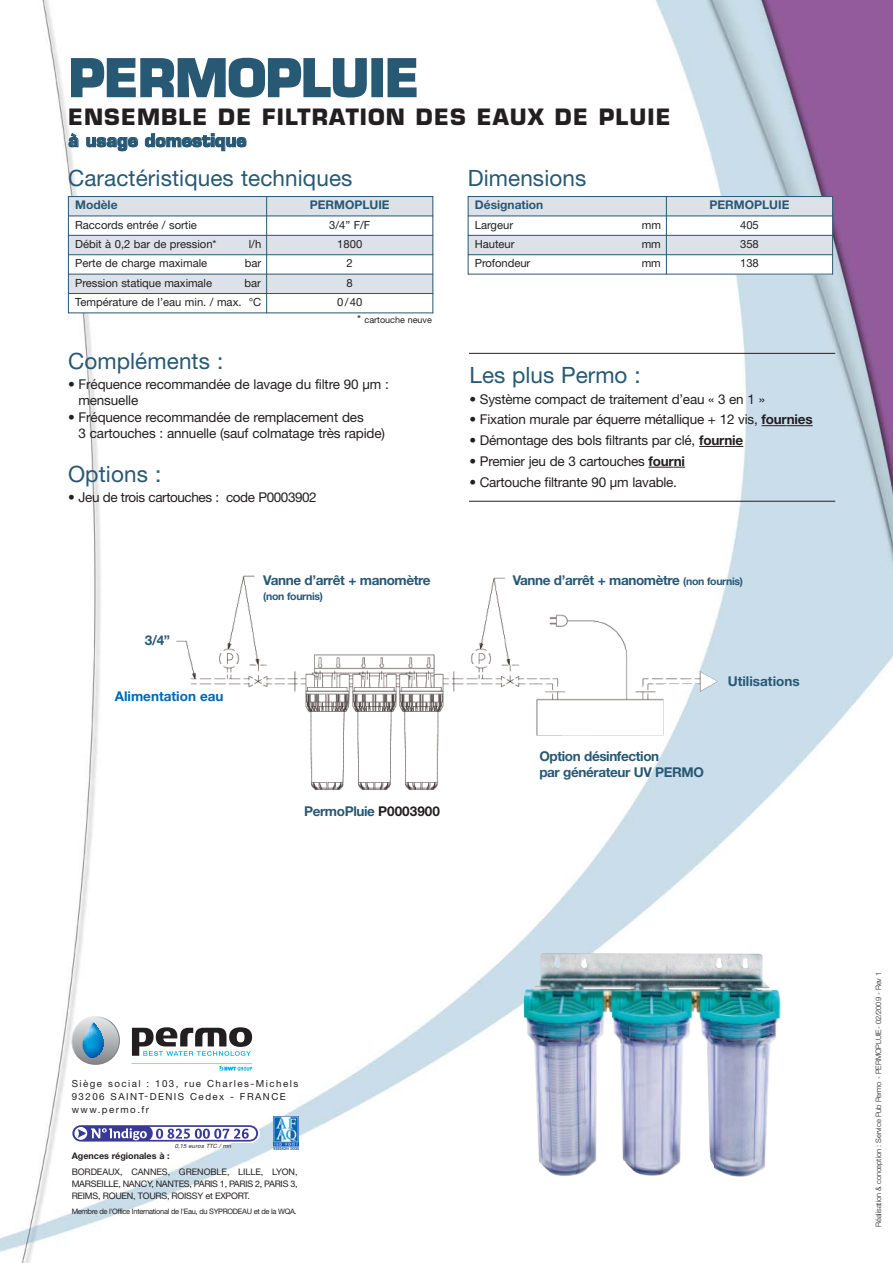
<style>
.page{position:relative;width:893px;height:1263px;background:#fff}
.page>*{position:absolute;margin:0;border:0;box-sizing:border-box;transform-origin:0 0}
.t1{font:700 50.1px "Eurostile";letter-spacing:-.005em;color:#275874}
.t2{font:22.5px "Helvetica Neue";letter-spacing:.005em;color:#275874}
.t3{font:700 21.9px "Eurostile";letter-spacing:.05em;color:#231f20}
.t4{font:700 17.4px "Eurostile";color:#275874}
.t5{font:13.5px/16.5px "Helvetica Neue";letter-spacing:-.015em;color:#231f20}
.t6{font:700 13.5px/16.5px "Helvetica Neue";letter-spacing:-.03em;color:#275874}
.t7{font:700 13.5px "Helvetica Neue";color:#0068b3}
.t8{font:700 13.5px "Helvetica Neue";color:#275874}
.t9{font:700 12px "Helvetica Neue";color:#275874}
.t10{font:11.25px "Helvetica Neue";color:#231f20}
.t11{font:700 10.5px "Helvetica Neue";letter-spacing:-.03em;color:#275874}
.t12{font:9.75px/12.8px "Helvetica Neue";letter-spacing:.15em;color:#231f20}
.t13{font:9px/12px "Helvetica Neue";letter-spacing:-.03em;color:#231f20;text-align:justify}
.t14{font:700 9px "Helvetica Neue";color:#231f20}
.t15{font:9px "Helvetica Neue";color:#231f20}
.t16{font:300 7.5px "Helvetica Neue";letter-spacing:-.01em;color:#231f20}
.t17{font:7.5px "Helvetica Neue";letter-spacing:-.045em;color:#231f20}
.t18{font:italic 5.7px "Helvetica Neue";color:#231f20}
.s1{font-size:11.25px}
.s2{font-weight:700}
.s3{font-size:10.5px}
.s4{color:#231f20}
</style>
<div class="page">
<img style="left:0;top:0;width:892px;height:1263px">
<div style="left:68px;top:196px;width:199px;height:20px;background:#dde2e8"></div>
<div style="left:267px;top:196px;width:166px;height:20px;background:#dde2e8"></div>
<div style="left:68px;top:216px;width:199px;height:19px;background:#fff"></div>
<div style="left:267px;top:216px;width:166px;height:19px;background:#fff"></div>
<div style="left:68px;top:235px;width:199px;height:20px;background:#dde2e8"></div>
<div style="left:267px;top:235px;width:166px;height:20px;background:#dde2e8"></div>
<div style="left:68px;top:255px;width:199px;height:19px;background:#fff"></div>
<div style="left:267px;top:255px;width:166px;height:19px;background:#fff"></div>
<div style="left:68px;top:274px;width:199px;height:20px;background:#dde2e8"></div>
<div style="left:267px;top:274px;width:166px;height:20px;background:#dde2e8"></div>
<div style="left:68px;top:294px;width:199px;height:19px;background:#fff"></div>
<div style="left:267px;top:294px;width:166px;height:19px;background:#fff"></div>
<hr style="left:68px;top:196px;width:1px;height:117px;background:#275874">
<hr style="left:266px;top:196px;width:1px;height:117px;background:#275874">
<hr style="left:432px;top:196px;width:1px;height:117px;background:#275874">
<hr style="left:68px;top:196px;width:365px;height:1px;background:#275874">
<hr style="left:68px;top:216px;width:365px;height:1px;background:#275874">
<hr style="left:68px;top:235px;width:365px;height:1px;background:#275874">
<hr style="left:68px;top:254px;width:365px;height:1px;background:#275874">
<hr style="left:68px;top:274px;width:365px;height:1px;background:#275874">
<hr style="left:68px;top:293px;width:365px;height:1px;background:#275874">
<hr style="left:68px;top:313px;width:365px;height:1px;background:#275874">
<svg style="left:761px;top:425px;width:51px;height:1px"></svg>
<svg style="left:699px;top:446px;width:44px;height:1px"></svg>
<svg style="left:648px;top:467px;width:37px;height:1px"></svg>
<div style="left:468px;top:196px;width:198px;height:20px;background:#dde2e8"></div>
<div style="left:666px;top:196px;width:167px;height:20px;background:#dde2e8"></div>
<div style="left:468px;top:216px;width:198px;height:19px;background:#fff"></div>
<div style="left:666px;top:216px;width:167px;height:19px;background:#fff"></div>
<div style="left:468px;top:235px;width:198px;height:20px;background:#dde2e8"></div>
<div style="left:666px;top:235px;width:167px;height:20px;background:#dde2e8"></div>
<div style="left:468px;top:255px;width:198px;height:19px;background:#fff"></div>
<div style="left:666px;top:255px;width:167px;height:19px;background:#fff"></div>
<hr style="left:468px;top:196px;width:1px;height:78px;background:#275874">
<hr style="left:666px;top:196px;width:1px;height:78px;background:#275874">
<hr style="left:832px;top:196px;width:1px;height:78px;background:#275874">
<hr style="left:468px;top:196px;width:365px;height:1px;background:#275874">
<hr style="left:468px;top:216px;width:365px;height:1px;background:#275874">
<hr style="left:468px;top:235px;width:365px;height:1px;background:#275874">
<hr style="left:468px;top:254px;width:365px;height:1px;background:#275874">
<hr style="left:468px;top:274px;width:365px;height:1px;background:#275874">
<hr style="left:469px;top:501px;width:366px;height:1px;background:#231f20">
<hr style="left:469px;top:353px;width:366px;height:1px;background:#231f20">
<img style="left:522px;top:953px;width:258px;height:226px">
<img style="left:176px;top:573px;width:541px;height:223px">
<svg style="left:71px;top:1124px;width:189px;height:19px"></svg>
<svg style="left:72px;top:1125px;width:186px;height:17px"></svg>
<img style="left:273px;top:1116px;width:25px;height:34px">
<svg style="left:132px;top:1027px;width:120px;height:29px"></svg>
<svg style="left:71px;top:1016px;width:49px;height:49px"></svg>
<div style="left:72px;top:1017px;width:47px;height:47px;background:linear-gradient(to bottom,#e6e8e9,#808387);border-radius:50%"></div>
<svg style="left:83px;top:1021px;width:20px;height:37px"></svg>
<svg style="left:219px;top:1066px;width:33px;height:5px"></svg>
<hr style="left:131px;top:1064px;width:121px;height:1px;background:#00aeef">
<h1 class="t1" style="left:69px;top:59px;width:352px">PERMOPLUIE</h1>
<h3 class="t3" style="left:68px;top:108px;width:604px">ENSEMBLE DE FILTRATION DES EAUX DE PLUIE</h3>
<p class="t4" style="left:68px;top:134px;width:180px">à usage domestique</p>
<h2 class="t2" style="left:68px;top:170px;width:286px">Caractéristiques techniques</h2>
<p class="t9" style="left:75px;top:201px;width:44px">Modèle</p>
<p class="t9" style="left:310px;top:201px;width:81px">PERMOPLUIE</p>
<p class="t10" style="left:75px;top:221px;width:123px">Raccords entrée / sortie</p>
<p class="t10" style="left:329px;top:221px;width:43px">3/4” F/F</p>
<p class="t10" style="left:75px;top:240px;width:143px">Débit à 0,2 bar de pression*</p>
<p class="t10" style="left:249px;top:240px;width:14px">l/h</p>
<p class="t10" style="left:337px;top:240px;width:27px">1800</p>
<p class="t10" style="left:75px;top:259px;width:134px">Perte de charge maximale</p>
<p class="t10" style="left:245px;top:259px;width:18px">bar</p>
<p class="t10" style="left:346px;top:259px;width:8px">2</p>
<p class="t10" style="left:75px;top:279px;width:138px">Pression statique maximale</p>
<p class="t10" style="left:244px;top:279px;width:18px">bar</p>
<p class="t10" style="left:346px;top:279px;width:8px">8</p>
<p class="t10" style="left:75px;top:298px;width:188px">Température de l’eau min. / max. °C</p>
<p class="t10" style="left:337px;top:298px;width:26px">0/40</p>
<p class="t15" style="left:357px;top:317px;width:76px"><span class="s1">*</span> cartouche neuve</p>
<h2 class="t2" style="left:468px;top:170px;width:120px">Dimensions</h2>
<p class="t9" style="left:475px;top:201px;width:70px">Désignation</p>
<p class="t9" style="left:709px;top:201px;width:81px">PERMOPLUIE</p>
<p class="t10" style="left:475px;top:221px;width:40px">Largeur</p>
<p class="t10" style="left:641px;top:221px;width:21px">mm</p>
<p class="t10" style="left:740px;top:221px;width:20px">405</p>
<p class="t10" style="left:475px;top:240px;width:41px">Hauteur</p>
<p class="t10" style="left:641px;top:240px;width:21px">mm</p>
<p class="t10" style="left:740px;top:240px;width:20px">358</p>
<p class="t10" style="left:475px;top:259px;width:57px">Profondeur</p>
<p class="t10" style="left:641px;top:259px;width:21px">mm</p>
<p class="t10" style="left:740px;top:259px;width:20px">138</p>
<h2 class="t2" style="left:68px;top:353px;width:157px">Compléments :</h2>
<p class="t5" style="left:78px;top:377px;width:312px;text-indent:-10px">• Fréquence recommandée de lavage du filtre 90 μm : mensuelle</p>
<p class="t5" style="left:78px;top:410px;width:308px;text-indent:-10px">• Fréquence recommandée de remplacement des<br>3 cartouches : annuelle (sauf colmatage très rapide)</p>
<h2 class="t2" style="left:469px;top:367px;width:173px">Les plus Permo :</h2>
<p class="t5" style="left:469px;top:392px;width:297px">• Système compact de traitement d’eau « 3 en 1 »</p>
<p class="t5" style="left:469px;top:413px;width:344px">• Fixation murale par équerre métallique + 12 vis, <span class="s2">fournies</span></p>
<p class="t5" style="left:469px;top:433px;width:275px">• Démontage des bols filtrants par clé, <span class="s2">fournie</span></p>
<p class="t5" style="left:469px;top:454px;width:217px">• Premier jeu de 3 cartouches <span class="s2">fourni</span></p>
<h2 class="t2" style="left:68px;top:466px;width:95px">Options :</h2>
<p class="t5" style="left:469px;top:475px;width:209px">• Cartouche filtrante 90 μm lavable.</p>
<p class="t5" style="left:68px;top:490px;width:250px">• Jeu de trois cartouches : code P0003902</p>
<p class="t6" style="left:145px;top:633px;width:27px">3/4”</p>
<p class="t7" style="left:115px;top:691px;width:110px">Alimentation eau</p>
<p class="t6" style="left:263px;top:573px;width:169px">Vanne d’arrêt + manomètre</p>
<p class="t6" style="left:512px;top:573px;width:232px">Vanne d’arrêt + manomètre <span class="s3">(non fournis)</span></p>
<p class="t11" style="left:263px;top:592px;width:61px">(non fournis)</p>
<p class="t6" style="left:304px;top:804px;width:137px">PermoPluie <span class="s4">P0003900</span></p>
<p class="t8" style="left:727px;top:677px;width:73px">Utilisations</p>
<p class="t6" style="left:539px;top:749px;width:166px">Option désinfection<br>par générateur UV PERMO</p>
<p class="t12" style="left:72px;top:1078px;width:228px">Siège social : 103, rue Charles-Michels<br>93206 SAINT-DENIS Cedex - FRANCE www.permo.fr</p>
<p class="t18" style="left:175px;top:1144px;width:59px">0,15 euros TTC / mn</p>
<p class="t14" style="left:72px;top:1153px;width:100px">Agences régionales à :</p>
<p class="t13" style="left:72px;top:1166px;width:227px">BORDEAUX, CANNES, GRENOBLE, LILLE, LYON, MARSEILLE, NANCY, NANTES, PARIS 1, PARIS 2, PARIS 3, REIMS, ROUEN, TOURS, ROISSY et EXPORT.</p>
<p class="t17" style="left:72px;top:1209px;width:226px">Membre de l'Office International de l'Eau, du SYPRODEAU et de la WQA.</p>
<p class="t16" style="left:875px;top:1227px;width:257px;rotate:-90deg">Réalisation &amp; conception : Service Pub Permo - PERMOPLUIE- 02/2009 - Rev 1</p>
</div>
